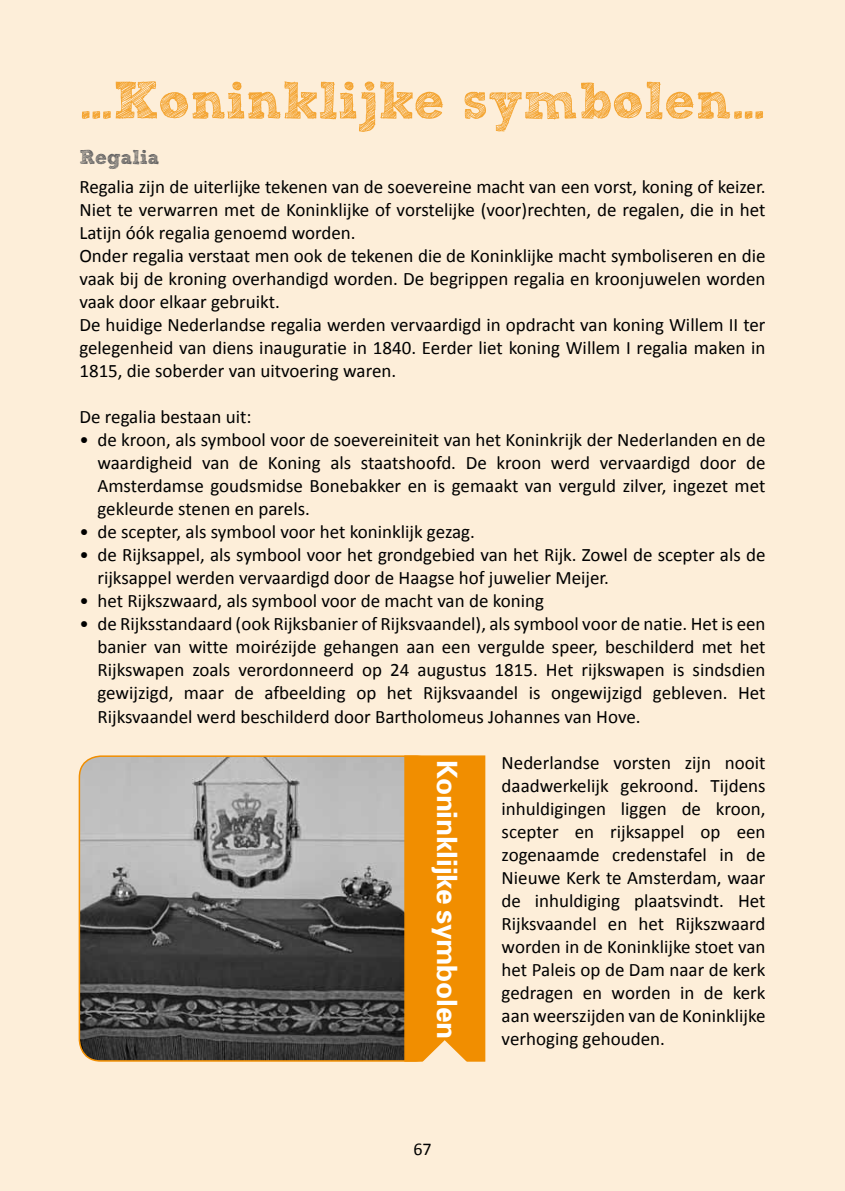
<style>
.page{position:relative;width:845px;height:1191px;background:#fdeed9}
.page>*{position:absolute;margin:0;border:0;box-sizing:border-box;transform-origin:0 0}
.t1{font:52px "Sketch Rockwell";color:#f4a533}
.t2{font:700 28px "Univers";letter-spacing:-.005em;color:#fff}
.t3{font:20px "Sketch Rockwell";color:#58585a}
.t4{font:19px/23px "Calibri";color:#000;text-align:justify}
.t5{font:18px "Calibri";color:#000}
</style>
<div class="page">
<img style="left:79px;top:758px;width:325px;height:302px">
<div style="left:79px;top:755px;width:358px;height:306px;border:2px solid #f18e00;border-radius:21px"></div>
<div style="left:404px;top:755px;width:81px;height:306px;background:#f18e00;border:2px solid #f18e00"></div>
<svg style="left:421px;top:1040px;width:47px;height:22px"></svg>
<h1 class="t1" style="left:79px;top:72px;width:687px">…Koninklijke symbolen…</h1>
<p class="t3" style="left:79px;top:147px;width:81px">Regalia</p>
<p class="t4" style="left:79px;top:175px;width:687px;text-align:left">Regalia zijn de uiterlijke tekenen van de soevereine macht van een vorst, koning of keizer.<br>Niet te verwarren met de Koninklijke of vorstelijke (voor)rechten, de regalen, die in het Latijn óók regalia genoemd worden.<br>Onder regalia verstaat men ook de tekenen die de Koninklijke macht symboliseren en die vaak bij de kroning overhandigd worden. De begrippen regalia en kroonjuwelen worden vaak door elkaar gebruikt.<br>De huidige Nederlandse regalia werden vervaardigd in opdracht van koning Willem II ter gelegenheid van diens inauguratie in 1840. Eerder liet koning Willem I regalia maken in 1815, die soberder van uitvoering waren.</p>
<p class="t4" style="left:79px;top:405px;width:174px">De regalia bestaan uit:</p>
<p class="t4" style="left:97px;top:428px;width:669px;text-indent:-18px">• de kroon, als symbool voor de soevereiniteit van het Koninkrijk der Nederlanden en de waardigheid van de Koning als staatshoofd. De kroon werd vervaardigd door de Amsterdamse goudsmidse Bonebakker en is gemaakt van verguld zilver, ingezet met gekleurde stenen en parels.</p>
<p class="t4" style="left:79px;top:520px;width:397px">• de scepter, als symbool voor het koninklijk gezag.</p>
<p class="t4" style="left:97px;top:543px;width:669px;text-indent:-18px">• de Rijksappel, als symbool voor het grondgebied van het Rijk. Zowel de scepter als de rijksappel werden vervaardigd door de Haagse hof juwelier Meijer.</p>
<p class="t4" style="left:79px;top:589px;width:466px">• het Rijkszwaard, als symbool voor de macht van de koning</p>
<p class="t4" style="left:97px;top:612px;width:669px;text-indent:-18px">• de Rijksstandaard (ook Rijksbanier of Rijksvaandel), als symbool voor de natie. Het is een banier van witte moirézijde gehangen aan een vergulde speer, beschilderd met het Rijkswapen zoals verordonneerd op 24 augustus 1815. Het rijkswapen is sindsdien gewijzigd, maar de afbeelding op het Rijksvaandel is ongewijzigd gebleven. Het Rijksvaandel werd beschilderd door Bartholomeus Johannes van Hove.</p>
<p class="t4" style="left:501px;top:750px;width:265px">Nederlandse vorsten zijn nooit daadwerkelijk gekroond. Tijdens inhuldigingen liggen de kroon, scepter en rijksappel op een zogenaamde credenstafel in de Nieuwe Kerk te Amsterdam, waar de inhuldiging plaatsvindt. Het Rijksvaandel en het Rijkszwaard worden in de Koninklijke stoet van het Paleis op de Dam naar de kerk gedragen en worden in de kerk aan weerszijden van de Koninklijke verhoging gehouden.</p>
<h2 class="t2" style="left:465px;top:760px;width:281px;rotate:90deg">Koninklijke symbolen</h2>
<p class="t5" style="left:413px;top:1137px;width:20px">67</p>
</div>
